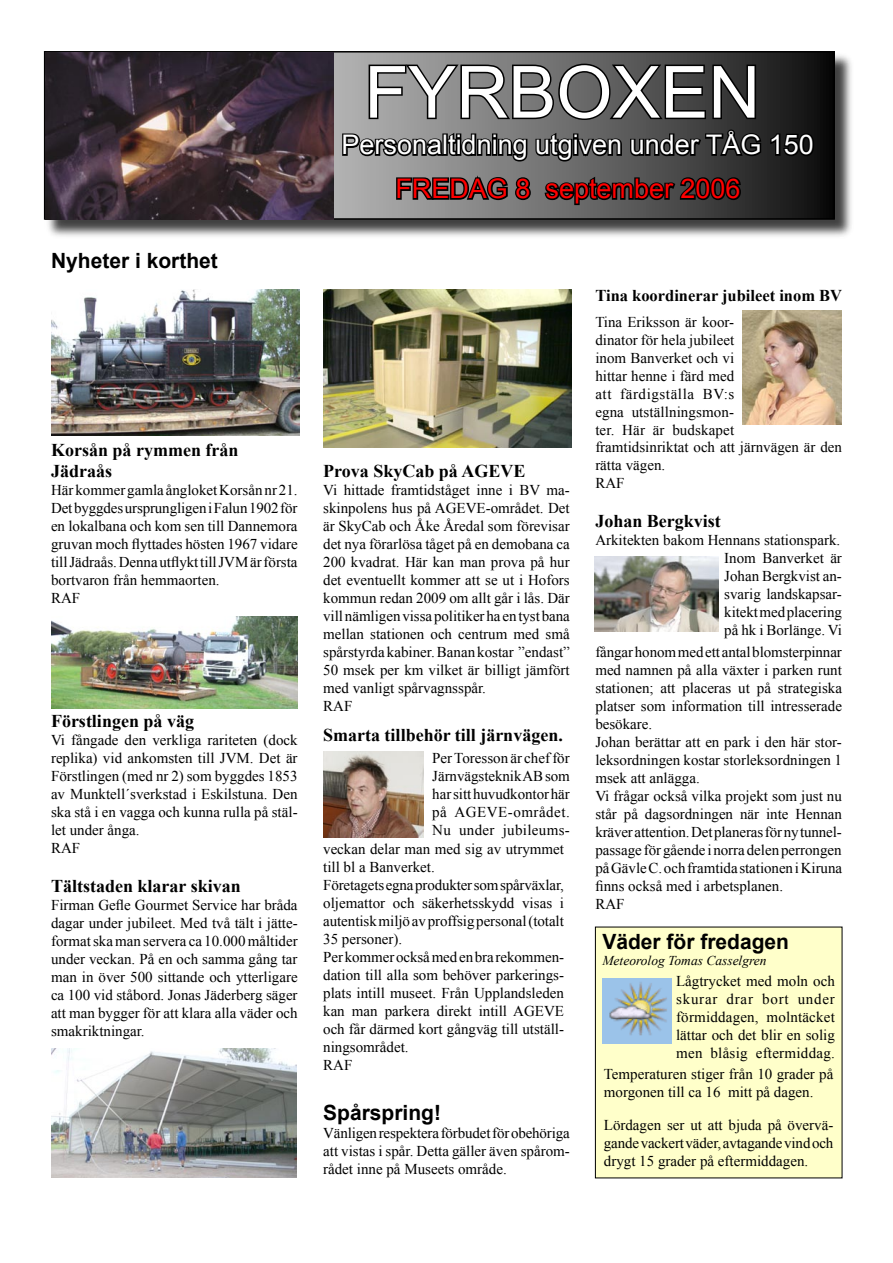
<style>
.page{position:relative;width:893px;height:1263px;background:#fff}
.page>*{position:absolute;margin:0;border:0;box-sizing:border-box;transform-origin:0 0}
.t1{font:72px "Arial";color:#fff}
.t2{font:27px "Arial";color:#fff}
.t3{font:27px "Arial";color:#f00}
.Brödtext{font:700 21px "Arial";color:#000}
.Brödtext-2{font:700 18px "Times New Roman";color:#000}
.Brödtext-3{font:700 16.5px "Times New Roman";color:#000}
.Brödtext-4{font:15px/18px "Times New Roman";color:#000;text-align:justify}
.Brödtext-5{font:15px "Times New Roman";letter-spacing:.02em;color:#000}
.Brödtext-6{font:15px "Times New Roman";letter-spacing:.035em;color:#000}
.Brödtext-7{font:italic 13.5px "Times New Roman";color:#000}
</style>
<div class="page">
<div style="left:595px;top:927px;width:247px;height:251px;background:#ffffca"></div>
<div style="left:45px;top:52px;width:810px;height:188px;background:#000;opacity:.75"></div>
<svg style="left:333px;top:54px;width:499px;height:163px;background:#535353"></svg>
<div style="left:44px;top:51px;width:791px;height:169px;border:2px solid #000"></div>
<img style="left:45px;top:53px;width:288px;height:167px">
<svg style="left:341px;top:62px;width:422px;height:101px;background:#4f4f4f"></svg>
<svg style="left:769px;top:129px;width:47px;height:29px"></svg>
<svg style="left:395px;top:169px;width:138px;height:33px;background:#4e4e4e"></svg>
<svg style="left:543px;top:172px;width:200px;height:35px;background:#313131"></svg>
<img style="left:602px;top:978px;width:70px;height:66px">
<img style="left:51px;top:289px;width:248px;height:146px">
<img style="left:51px;top:617px;width:247px;height:92px">
<img style="left:51px;top:1049px;width:245px;height:129px">
<img style="left:323px;top:289px;width:248px;height:159px">
<img style="left:323px;top:751px;width:100px;height:86px">
<img style="left:742px;top:310px;width:100px;height:115px">
<img style="left:595px;top:556px;width:124px;height:76px">
<p class="Brödtext" style="left:51px;top:246px;width:168px">Nyheter i korthet</p>
<p class="Brödtext-2" style="left:51px;top:437px;width:189px">Korsån på rymmen från</p>
<p class="Brödtext-2" style="left:51px;top:459px;width:63px">Jädraås</p>
<p class="Brödtext-4" style="left:51px;top:481px;width:248px">Här kommer gamla ångloket Korsån nr 21.<br>Det byggdes ursprungligen i Falun 1902 för en lokalbana och kom sen till Dannemora gruvan moch flyttades hösten 1967 vidare till Jädraås. Denna utflykt till JVM är första bortvaron från hemmaorten.</p>
<p class="Brödtext-4" style="left:51px;top:589px;width:31px">RAF</p>
<p class="Brödtext-2" style="left:51px;top:708px;width:145px">Förstlingen på väg</p>
<p class="Brödtext-4" style="left:51px;top:730px;width:248px">Vi fångade den verkliga rariteten (dock replika) vid ankomsten till JVM. Det är Förstlingen (med nr 2) som byggdes 1853 av Munktell´sverkstad i Eskilstuna. Den ska stå i en vagga och kunna rulla på stäl&shy;let under ånga.</p>
<p class="Brödtext-4" style="left:51px;top:838px;width:31px">RAF</p>
<p class="Brödtext-2" style="left:51px;top:874px;width:191px">Tältstaden klarar skivan</p>
<p class="Brödtext-4" style="left:51px;top:896px;width:248px">Firman Gefle Gourmet Service har bråda dagar under jubileet. Med två tält i jätte&shy;format ska man servera ca 10.000 måltider under veckan. På en och samma gång tar man in över 500 sittande och ytterligare ca 100 vid ståbord. Jonas Jäderberg säger att man bygger för att klara alla väder och smakriktningar.</p>
<p class="t1" style="left:364px;top:45px;width:398px">FYRBOXEN</p>
<p class="t2" style="left:342px;top:127px;width:474px">Personaltidning utgiven under TÅG 150</p>
<p class="t3" style="left:395px;top:171px;width:347px">FREDAG 8 september 2006</p>
<p class="Brödtext-2" style="left:323px;top:459px;width:204px">Prova SkyCab på AGEVE</p>
<p class="Brödtext-4" style="left:323px;top:481px;width:248px">Vi hittade framtidståget inne i BV ma&shy;skinpolens hus på AGEVE-området. Det är SkyCab och Åke Åredal som förevisar det nya förarlösa tåget på en demobana ca 200 kvadrat. Här kan man prova på hur det eventuellt kommer att se ut i Hofors kommun redan 2009 om allt går i lås. Där vill nämligen vissa politiker ha en tyst bana mellan stationen och centrum med små spårstyrda kabiner. Banan kostar ”endast” 50 msek per km vilket är billigt jämfört med vanligt spårvagnsspår.</p>
<p class="Brödtext-4" style="left:323px;top:697px;width:31px">RAF</p>
<p class="Brödtext-2" style="left:323px;top:723px;width:241px">Smarta tillbehör till järnvägen.</p>
<p class="Brödtext-4" style="left:432px;top:749px;width:139px">Per Toresson är chef för</p>
<p class="Brödtext-4" style="left:432px;top:767px;width:139px">Järnvägsteknik AB som</p>
<p class="Brödtext-4" style="left:432px;top:785px;width:139px">har sitt huvudkontor här</p>
<p class="Brödtext-6" style="left:432px;top:802px;width:139px">på AGEVE-området.</p>
<p class="Brödtext-5" style="left:432px;top:820px;width:139px">Nu under jubileums-</p>
<p class="Brödtext-4" style="left:323px;top:839px;width:242px">veckan delar man med sig av utrymmet</p>
<p class="Brödtext-4" style="left:323px;top:857px;width:113px">till bl a Banverket.</p>
<p class="Brödtext-4" style="left:323px;top:875px;width:242px">Företagets egna produkter som spårväxlar, oljemattor och säkerhetsskydd visas i autentisk miljö av proffsig personal (totalt 35 personer).</p>
<p class="Brödtext-4" style="left:323px;top:947px;width:242px">Per kommer också med en bra rekommen&shy;dation till alla som behöver parkerings&shy;plats intill museet. Från Upplandsleden kan man parkera direkt intill AGEVE och får därmed kort gångväg till utställ&shy;ningsområdet.</p>
<p class="Brödtext-4" style="left:323px;top:1055px;width:31px">RAF</p>
<p class="Brödtext" style="left:323px;top:1099px;width:119px">Spårspring!</p>
<p class="Brödtext-4" style="left:323px;top:1124px;width:248px">Vänligen respektera förbudet för obehöriga att vistas i spår. Detta gäller även spårom&shy;rådet inne på Museets område.</p>
<p class="Brödtext-3" style="left:595px;top:284px;width:248px">Tina koordinerar jubileet inom BV</p>
<p class="Brödtext-4" style="left:595px;top:312px;width:248px;text-align:left">Tina Eriksson är koor-<br>dinator för hela jubileet<br>inom Banverket och vi<br>hittar henne i färd med<br>att färdigställa BV:s<br>egna utställningsmon-<br>ter. Här är budskapet<br>framtidsinriktat och att järnvägen är den rätta vägen.</p>
<p class="Brödtext-4" style="left:595px;top:473px;width:31px">RAF</p>
<p class="Brödtext-2" style="left:595px;top:509px;width:127px">Johan Bergkvist</p>
<p class="Brödtext-4" style="left:595px;top:531px;width:246px">Arkitekten bakom Hennans stationspark.</p>
<p class="Brödtext-4" style="left:724px;top:549px;width:119px">Inom Banverket är Johan Bergkvist an&shy;svarig landskapsar&shy;kitekt med placering på hk i Borlänge. Vi</p>
<p class="Brödtext-4" style="left:595px;top:643px;width:248px">fångar honom med ett antal blomsterpinnar med namnen på alla växter i parken runt stationen; att placeras ut på strategiska platser som information till intresserade besökare.</p>
<p class="Brödtext-4" style="left:595px;top:733px;width:248px">Johan berättar att en park i den här stor&shy;leksordningen kostar storleksordningen 1 msek att anlägga.</p>
<p class="Brödtext-4" style="left:595px;top:787px;width:248px">Vi frågar också vilka projekt som just nu står på dagsordningen när inte Hennan kräver attention. Det planeras för ny tunnel&shy;passage för gående i norra delen perrongen på Gävle C. och framtida stationen i Kiruna finns också med i arbetsplanen.</p>
<p class="Brödtext-4" style="left:595px;top:895px;width:31px">RAF</p>
<p class="Brödtext" style="left:602px;top:927px;width:188px">Väder för fredagen</p>
<p class="Brödtext-7" style="left:602px;top:951px;width:166px">Meteorolog Tomas Casselgren</p>
<p class="Brödtext-4" style="left:676px;top:972px;width:160px">Lågtrycket med moln och skurar drar bort under förmiddagen, molntäcket lättar och det blir en solig men blåsig eftermiddag.</p>
<p class="Brödtext-4" style="left:604px;top:1065px;width:231px">Temperaturen stiger från 10 grader på morgonen till ca 16 mitt på dagen.</p>
<p class="Brödtext-4" style="left:604px;top:1116px;width:231px">Lördagen ser ut att bjuda på övervä&shy;gande vackert väder, avtagande vind och drygt 15 grader på eftermiddagen.</p>
</div>
